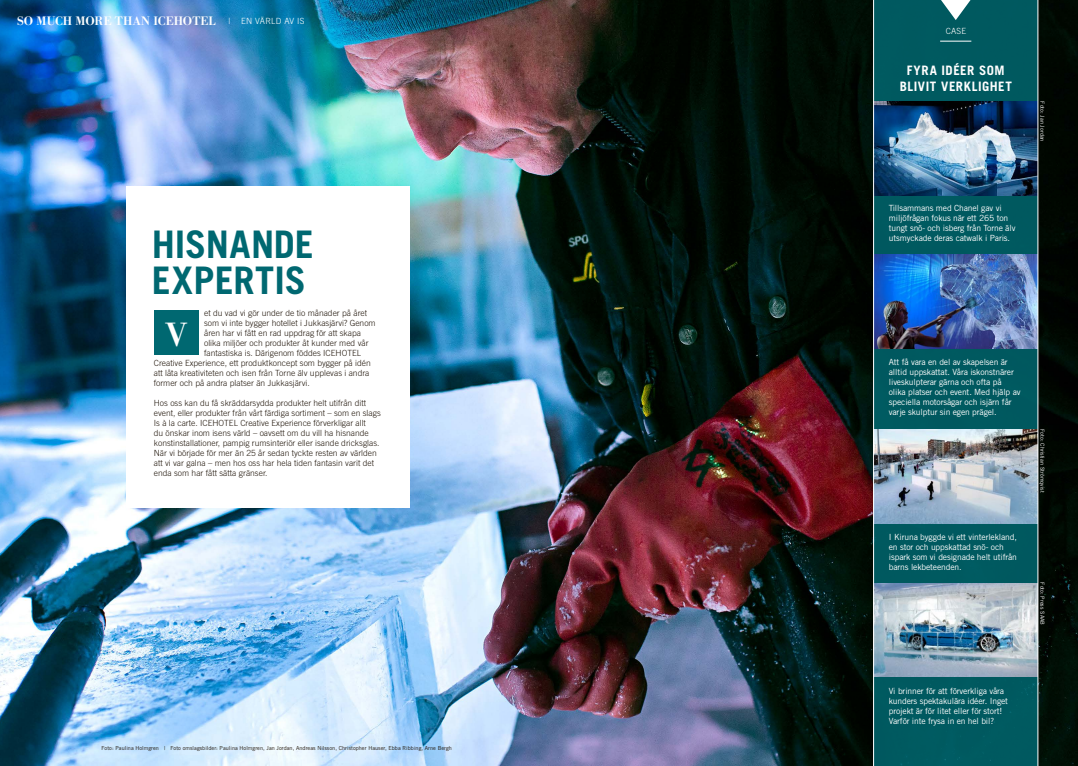
<style>
.page{position:relative;width:1078px;height:766px;background:#fff}
.page>*{position:absolute;margin:0;border:0;box-sizing:border-box;transform-origin:0 0}
.t1{font:700 38px/36px "Trade Gothic";color:#006871}
.t2{font:500 35px "Bodoni URW";color:#fff}
.t3{font:700 13px/15.6px "Trade Gothic";letter-spacing:.045em;color:#fff;text-align:center}
.t4{font:500 12.8px "Bodoni URW";color:#fff}
.t5{font:300 8.5px/10px "Trade Gothic";color:#22170c}
.t6{font:8.5px/10px "Trade Gothic";letter-spacing:-.015em;color:#fff}
.t7{font:300 8.5px "Trade Gothic";letter-spacing:.035em;color:#fff}
.t8{font:300 8.5px "Trade Gothic";letter-spacing:.015em;color:#fff}
.t9{font:5.5px "Trade Gothic";letter-spacing:.005em;color:#22170c}
.t10{font:5.5px "Trade Gothic";letter-spacing:.005em;color:#fff}
.s1{font-family:"Trade Gothic";font-weight:300;font-size:8.5px}
</style>
<div class="page">
<img style="left:0;top:0;width:1077px;height:765px">
<div style="left:126px;top:186px;width:284px;height:322px;background:#fff"></div>
<div style="left:154px;top:311px;width:44px;height:44px;background:#006871"></div>
<div style="left:873px;top:0;width:164px;height:765px;background:#005960"></div>
<img style="left:873px;top:429px;width:164px;height:94px">
<img style="left:873px;top:254px;width:164px;height:94px">
<img style="left:873px;top:583px;width:164px;height:93px">
<svg style="left:941px;top:0;width:29px;height:20px"></svg>
<hr style="left:939px;top:41px;width:32px;height:1px;background:#fff">
<img style="left:873px;top:101px;width:164px;height:94px">
<hr style="left:1037px;top:0;width:1px;height:765px;background:#fff">
<hr style="left:872px;top:0;width:1px;height:765px;background:#fff">
<h3 class="t4" style="left:17px;top:13px;width:215px">SO MUCH MORE THAN ICEHOTEL <span class="s1">|</span></h3>
<p class="t7" style="left:241px;top:16px;width:65px">EN VÄRLD AV IS</p>
<h1 class="t1" style="left:152px;top:226px;width:163px">HISNANDE<br>EXPERTIS</h1>
<p class="t5" style="left:204px;top:307px;width:164px">et du vad vi gör under de tio månader på året</p>
<p class="t5" style="left:204px;top:317px;width:173px">som vi inte bygger hotellet i Jukkasjärvi? Genom</p>
<p class="t5" style="left:204px;top:327px;width:158px">åren har vi fått en rad uppdrag för att skapa</p>
<p class="t5" style="left:204px;top:337px;width:166px">olika miljöer och produkter åt kunder med vår</p>
<p class="t5" style="left:204px;top:347px;width:158px">fantastiska is. Därigenom föddes ICEHOTEL</p>
<p class="t5" style="left:154px;top:357px;width:218px">Creative Experience, ett produktkoncept som bygger på idén</p>
<p class="t5" style="left:154px;top:367px;width:217px">att låta kreativiteten och isen från Torne älv upplevas i andra</p>
<p class="t5" style="left:154px;top:377px;width:157px">former och på andra platser än Jukkasjärvi.</p>
<p class="t5" style="left:154px;top:397px;width:228px">Hos oss kan du få skräddarsydda produkter helt utifrån ditt event, eller produkter från vårt färdiga sortiment – som en slags Is à la carte. ICEHOTEL Creative Experience förverkligar allt<br>du önskar inom isens värld – oavsett om du vill ha hisnande konstinstallationer, pampig rumsinteriör eller isande dricksglas.<br>När vi började för mer än 25 år sedan tyckte resten av världen att vi var galna – men hos oss har hela tiden fantasin varit det enda som har fått sätta gränser.</p>
<h2 class="t2" style="left:165px;top:313px;width:23px">V</h2>
<p class="t9" style="left:101px;top:744px;width:352px">Foto: Paulina Holmgren | Foto omslagsbilder: Paulina Holmgren, Jan Jordan, Andreas Nilsson, Christopher Hauser, Ebba Ribbing, Arne Bergh</p>
<p class="t8" style="left:945px;top:26px;width:22px">CASE</p>
<h3 class="t3" style="left:899px;top:62px;width:114px">FYRA IDÉER SOM<br>BLIVIT VERKLIGHET</h3>
<p class="t10" style="left:1045px;top:101px;width:42px;rotate:90deg">Foto: Jan Jordan</p>
<p class="t6" style="left:888px;top:203px;width:128px">Tillsammans med Chanel gav vi miljöfrågan fokus när ett 265 ton tungt snö- och isberg från Torne älv utsmyckade deras catwalk i Paris.</p>
<p class="t6" style="left:888px;top:357px;width:133px">Att få vara en del av skapelsen är alltid uppskattat. Våra iskonstnärer liveskulpterar gärna och ofta på olika platser och event. Med hjälp av speciella motorsågar och isjärn får varje skulptur sin egen prägel.</p>
<p class="t6" style="left:888px;top:531px;width:130px">I Kiruna byggde vi ett vinterlekland, en stor och uppskattad snö- och ispark som vi designade helt utifrån barns lekbeteenden.</p>
<p class="t10" style="left:1045px;top:429px;width:65px;rotate:90deg">Foto: Christian Strömqvist</p>
<p class="t10" style="left:1045px;top:582px;width:44px;rotate:90deg">Foto: Press SAAB</p>
<p class="t6" style="left:888px;top:685px;width:121px">Vi brinner för att förverkliga våra kunders spektakulära idéer. Inget projekt är för litet eller för stort!<br>Varför inte frysa in en hel bil?</p>
</div>
